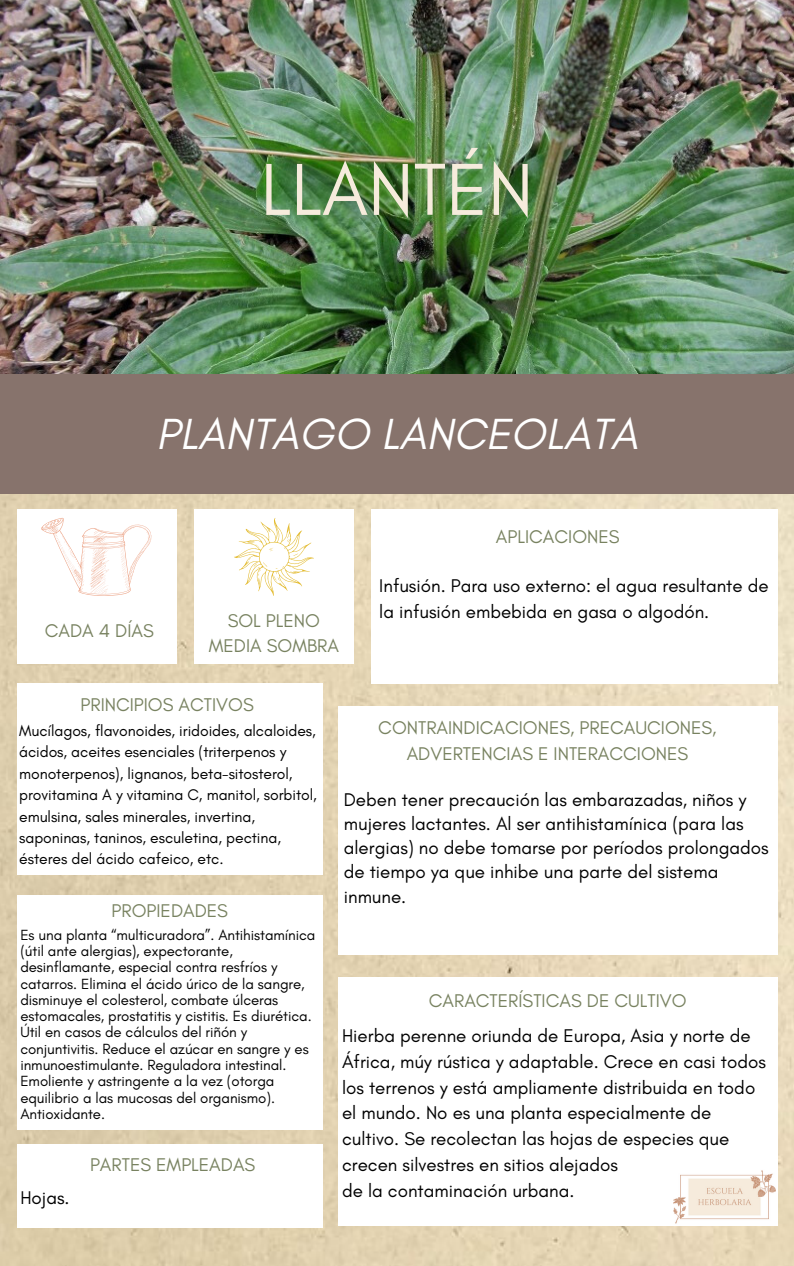
<style>
.page{position:relative;width:794px;height:1266px;background:#fff}
.page>*{position:absolute;margin:0;border:0;box-sizing:border-box;transform-origin:0 0}
.t1{font:75px "Glacial Indifference";color:#f6ebdc}
.t2{font:italic 44.4px "Glacial Indifference";color:#fff}
.t3{font:18.75px/25.9px "Glacial Indifference";color:#000}
.t4{font:18.75px/25.9px "Glacial Indifference";color:#788260;text-align:center}
.t5{font:15.75px/21.4px "Glacial Indifference";letter-spacing:-.005em;color:#000}
.t6{font:15px/16.4px "Glacial Indifference";letter-spacing:-.005em;color:#000}
</style>
<div class="page">
<img style="left:0;top:493px;width:793px;height:773px">
<img style="left:0;top:0;width:793px;height:374px">
<div style="left:0;top:374px;width:793px;height:119px;background:#87736c"></div>
<div style="left:17px;top:509px;width:159px;height:154px;background:#fff"></div>
<div style="left:194px;top:509px;width:159px;height:154px;background:#fff"></div>
<div style="left:17px;top:683px;width:305px;height:192px;background:#fff"></div>
<div style="left:338px;top:706px;width:438px;height:248px;background:#fff"></div>
<div style="left:338px;top:977px;width:438px;height:248px;background:#fff"></div>
<div style="left:371px;top:509px;width:406px;height:174px;background:#fff"></div>
<div style="left:17px;top:895px;width:305px;height:234px;background:#fff"></div>
<div style="left:17px;top:1144px;width:305px;height:84px;background:#fff"></div>
<svg style="left:41px;top:518px;width:111px;height:78px"></svg>
<svg style="left:234px;top:518px;width:80px;height:78px"></svg>
<img style="left:673px;top:1170px;width:101px;height:54px">
<p class="t1" style="left:260px;top:144px;width:274px">LLANTÉN</p>
<h3 class="t2" style="left:156px;top:407px;width:483px">PLANTAGO LANCEOLATA</h3>
<p class="t4" style="left:45px;top:618px;width:111px">CADA 4 DÍAS</p>
<h3 class="t4" style="left:209px;top:607px;width:132px">SOL PLENO<br>MEDIA SOMBRA</h3>
<h3 class="t4" style="left:80px;top:692px;width:175px">PRINCIPIOS ACTIVOS</h3>
<h3 class="t4" style="left:495px;top:524px;width:125px">APLICACIONES</h3>
<h3 class="t3" style="left:379px;top:572px;width:390px">Infusión. Para uso externo: el agua resultante de la infusión embebida en gasa o algodón.</h3>
<h4 class="t5" style="left:19px;top:720px;width:299px">Mucílagos, flavonoides, iridoides, alcaloides, ácidos, aceites esenciales (triterpenos y monoterpenos), lignanos, beta-sitosterol, provitamina A y vitamina C, manitol, sorbitol, emulsina, sales minerales, invertina, saponinas, taninos, esculetina, pectina, ésteres del ácido cafeico, etc.</h4>
<h3 class="t4" style="left:112px;top:897px;width:118px">PROPIEDADES</h3>
<p class="t6" style="left:20px;top:926px;width:296px">Es una planta “multicuradora”. Antihistamínica (útil ante alergias), expectorante, desinflamante, especial contra resfríos y catarros. Elimina el ácido úrico de la sangre, disminuye el colesterol, combate úlceras estomacales, prostatitis y cistitis. Es diurética.<br>Útil en casos de cálculos del riñón y conjuntivitis. Reduce el azúcar en sangre y es inmunoestimulante. Reguladora intestinal.<br>Emoliente y astringente a la vez (otorga equilibrio a las mucosas del organismo).<br>Antioxidante.</p>
<h4 class="t3" style="left:20px;top:1184px;width:51px">Hojas.</h4>
<h4 class="t4" style="left:90px;top:1151px;width:167px">PARTES EMPLEADAS</h4>
<p class="t4" style="left:378px;top:715px;width:339px">CONTRAINDICACIONES, PRECAUCIONES,<br>ADVERTENCIAS E INTERACCIONES</p>
<h3 class="t3" style="left:343px;top:787px;width:426px;line-height:24.2px">Deben tener precaución las embarazadas, niños y mujeres lactantes. Al ser antihistamínica (para las alergias) no debe tomarse por períodos prolongados de tiempo ya que inhibe una parte del sistema inmune.</h3>
<h3 class="t4" style="left:428px;top:988px;width:259px">CARACTERÍSTICAS DE CULTIVO</h3>
<h1 class="t3" style="left:342px;top:1022px;width:425px">Hierba perenne oriunda de Europa, Asia y norte de África, múy rústica y adaptable. Crece en casi todos los terrenos y está ampliamente distribuida en todo el mundo. No es una planta especialmente de cultivo. Se recolectan las hojas de especies que crecen silvestres en sitios alejados<br>de la contaminación urbana.</h1>
</div>
